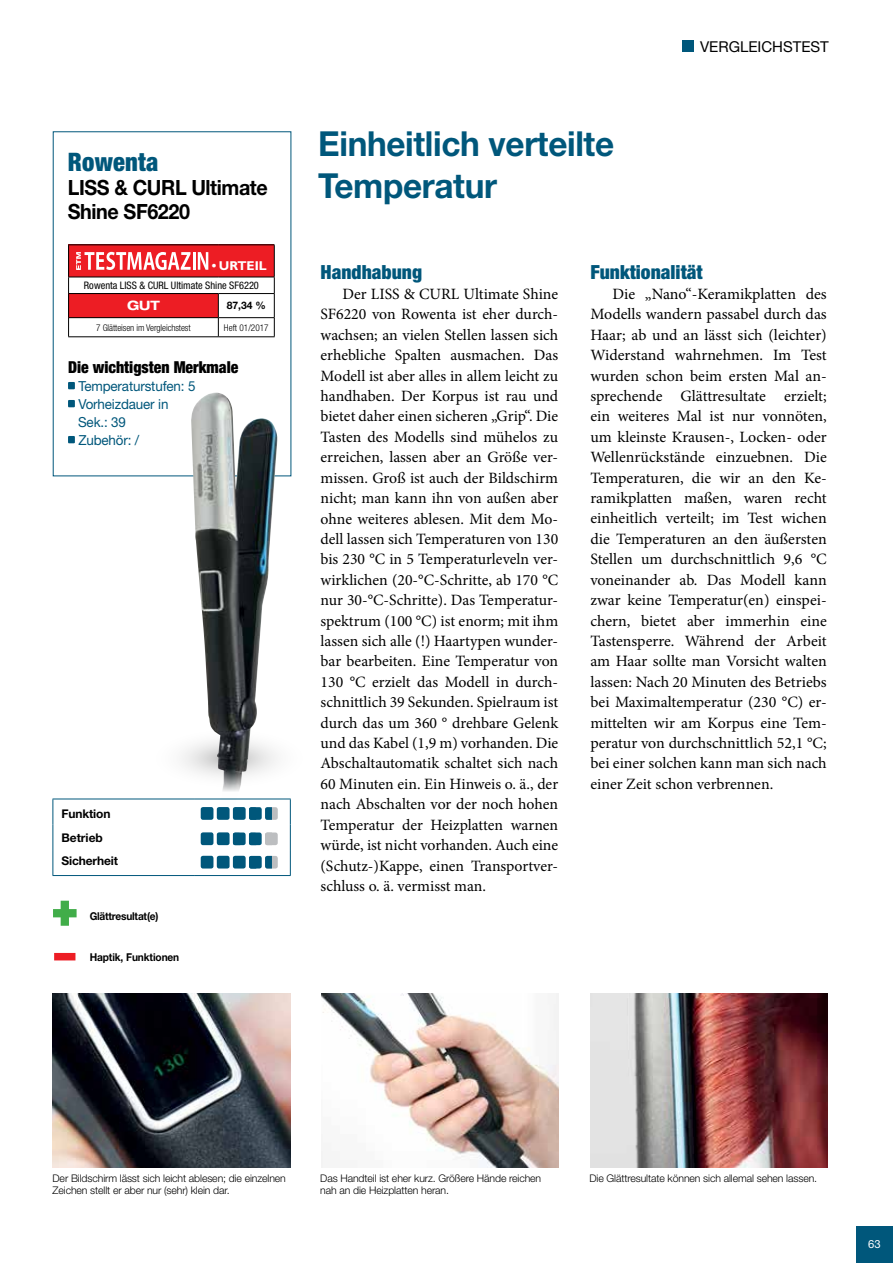
<style>
.page{position:relative;width:893px;height:1263px;background:#fff}
.page>*{position:absolute;margin:0;border:0;box-sizing:border-box;transform-origin:0 0}
.t1{font:700 34.5px/41.4px "Helvetica Neue LT Std";letter-spacing:-.01em;color:#00577b;scale:.96 1}
.t2{font:900 condensed 25.5px "Helvetica Neue LT Std";letter-spacing:.01em;color:#00577b;scale:.96 1}
.t3{font:700 21px/24px "Helvetica Neue LT Std";letter-spacing:-.02em;color:#000;scale:.94 1}
.t4{font:900 condensed 19.5px "Helvetica Neue LT Std";color:#00577b}
.t5{font:900 condensed 16.5px "Helvetica Neue LT Std";color:#000;scale:.96 1}
.t6{font:15.75px/20.4px "Minion Pro";letter-spacing:-.005em;color:#000;text-align:justify}
.t7{font:15px "Helvetica Neue LT Std";color:#000}
.t8{font:13.8px/18px "Helvetica Neue LT Std";letter-spacing:-.01em;color:#00577b}
.t9{font:700 12.9px "Gill Sans MT Std";color:#fff}
.t10{font:700 expanded 12.9px "Helvetica Neue LT Std";color:#fff}
.t11{font:700 12px/23.5px "Helvetica Neue LT Std";letter-spacing:-.01em;color:#000}
.t12{font:11.25px "Helvetica Neue LT Std";color:#fff}
.t13{font:700 10.8px "Helvetica Neue LT Std";letter-spacing:-.01em;color:#000;scale:.94 1}
.t14{font:300 10.5px/12.6px "Helvetica Neue LT Std";letter-spacing:-.01em;color:#000}
.t15{font:condensed 10.35px "Helvetica Neue LT Std";color:#000}
.t16{font:700 10.35px "Helvetica Neue LT Std";color:#000}
.t17{font:300 condensed 9.3px "Helvetica Neue LT Std";letter-spacing:-.01em;color:#000}
</style>
<div class="page">
<svg style="left:856px;top:1226px;width:37px;height:37px"></svg>
<svg style="left:682px;top:40px;width:11px;height:12px"></svg>
<div style="left:69px;top:245px;width:205px;height:32px;background:#ed1d24"></div>
<hr style="left:68px;top:244px;width:150px;height:1px;background:#000">
<hr style="left:68px;top:245px;width:1px;height:32px;background:#000">
<hr style="left:218px;top:244px;width:57px;height:1px;background:#000">
<hr style="left:274px;top:245px;width:1px;height:32px;background:#000">
<svg style="left:68px;top:277px;width:207px;height:60px"></svg>
<hr style="left:219px;top:336px;width:56px;height:1px;background:#000">
<hr style="left:193px;top:252px;width:3px;height:18px;background:#fff">
<svg style="left:198px;top:252px;width:10px;height:18px"></svg>
<svg style="left:76px;top:252px;width:115px;height:18px"></svg>
<div style="left:53px;top:909px;width:24px;height:8px;background:#41ad49"></div>
<div style="left:61px;top:901px;width:8px;height:25px;background:#41ad49"></div>
<div style="left:54px;top:953px;width:21px;height:7px;background:#ed1d24"></div>
<hr style="left:53px;top:799px;width:142px;height:1px;background:#00577b">
<hr style="left:195px;top:799px;width:96px;height:1px;background:#00577b">
<svg style="left:53px;top:799px;width:1px;height:76px"></svg>
<svg style="left:290px;top:799px;width:1px;height:76px"></svg>
<hr style="left:53px;top:875px;width:142px;height:1px;background:#00577b">
<hr style="left:195px;top:875px;width:96px;height:1px;background:#00577b">
<div style="left:201px;top:807px;width:12px;height:13px;background:#00577b;border-radius:2px"></div>
<div style="left:217px;top:807px;width:13px;height:13px;background:#00577b;border-radius:2px"></div>
<div style="left:233px;top:807px;width:13px;height:13px;background:#00577b;border-radius:2px"></div>
<div style="left:249px;top:807px;width:13px;height:13px;background:#00577b;border-radius:2px"></div>
<div style="left:265px;top:807px;width:13px;height:13px;background:#bcbec0;border-radius:2px"></div>
<svg style="left:265px;top:810px;width:7px;height:10px"></svg>
<div style="left:201px;top:832px;width:12px;height:13px;background:#00577b;border-radius:2px"></div>
<div style="left:217px;top:832px;width:13px;height:13px;background:#00577b;border-radius:2px"></div>
<div style="left:233px;top:832px;width:13px;height:13px;background:#00577b;border-radius:2px"></div>
<div style="left:249px;top:832px;width:13px;height:13px;background:#00577b;border-radius:2px"></div>
<div style="left:265px;top:832px;width:13px;height:13px;background:#bcbec0;border-radius:2px"></div>
<div style="left:201px;top:856px;width:12px;height:12px;background:#00577b;border-radius:2px"></div>
<div style="left:217px;top:856px;width:13px;height:12px;background:#00577b;border-radius:2px"></div>
<div style="left:233px;top:856px;width:13px;height:12px;background:#00577b;border-radius:2px"></div>
<div style="left:249px;top:856px;width:13px;height:12px;background:#00577b;border-radius:2px"></div>
<div style="left:265px;top:856px;width:13px;height:12px;background:#bcbec0;border-radius:2px"></div>
<svg style="left:265px;top:856px;width:7px;height:12px"></svg>
<img style="left:53px;top:993px;width:237px;height:175px">
<img style="left:321px;top:993px;width:238px;height:175px">
<img style="left:590px;top:993px;width:237px;height:175px">
<div style="left:68px;top:382px;width:7px;height:7px;background:#00577b"></div>
<div style="left:68px;top:400px;width:7px;height:7px;background:#00577b"></div>
<div style="left:68px;top:436px;width:7px;height:7px;background:#00577b"></div>
<img style="left:191px;top:393px;width:87px;height:417px">
<h2 class="t2" style="left:68px;top:147px;width:96px">Rowenta</h2>
<h3 class="t3" style="left:68px;top:175px;width:214px">LISS &amp; CURL Ultimate<br>Shine SF6220</h3>
<p class="t9" style="left:212px;top:258px;width:56px">• URTEIL</p>
<p class="t15" style="left:84px;top:279px;width:177px">Rowenta LISS &amp; CURL Ultimate Shine SF6220</p>
<p class="t10" style="left:127px;top:298px;width:34px">GUT</p>
<p class="t16" style="left:227px;top:299px;width:41px">87,34 %</p>
<p class="t17" style="left:96px;top:322px;width:96px">7 Glätteisen im Vergleichstest</p>
<p class="t17" style="left:224px;top:322px;width:46px">Heft 01/2017</p>
<p class="t5" style="left:68px;top:357px;width:179px">Die wichtigsten Merkmale</p>
<p class="t8" style="left:78px;top:377px;width:119px">Temperaturstufen: 5<br>Vorheizdauer in<br>Sek.: 39<br>Zubehör: /</p>
<p class="t11" style="left:61px;top:801px;width:58px">Funktion<br>Betrieb<br>Sicherheit</p>
<p class="t13" style="left:90px;top:909px;width:75px">Glättresultat(e)</p>
<p class="t13" style="left:90px;top:950px;width:97px">Haptik, Funktionen</p>
<h1 class="t1" style="left:318px;top:123px;width:310px">Einheitlich verteilte<br>Temperatur</h1>
<p class="t7" style="left:700px;top:37px;width:130px">VERGLEICHSTEST</p>
<p class="t4" style="left:321px;top:260px;width:103px">Handhabung</p>
<p class="t6" style="left:321px;top:284px;width:239px;text-indent:22px">Der LISS &amp; CURL Ultimate Shine SF6220 von Rowenta ist eher durch&shy;wachsen; an vielen Stellen lassen sich erhebliche Spalten ausmachen. Das Modell ist aber alles in allem leicht zu handhaben. Der Korpus ist rau und bietet daher einen sicheren „Grip“. Die Tasten des Modells sind mühelos zu erreichen, lassen aber an Größe ver&shy;missen. Groß ist auch der Bildschirm nicht; man kann ihn von außen aber ohne weiteres ablesen. Mit dem Mo&shy;dell lassen sich Temperaturen von 130 bis 230 °C in 5 Temperaturleveln ver&shy;wirklichen (20-°C-Schritte, ab 170 °C nur 30-°C-Schritte). Das Temperatur&shy;spektrum (100 °C) ist enorm; mit ihm lassen sich alle (!) Haartypen wunder&shy;bar bearbeiten. Eine Temperatur von 130 °C erzielt das Modell in durch&shy;schnittlich 39 Sekunden. Spielraum ist durch das um 360 ° drehbare Gelenk und das Kabel (1,9 m) vorhanden. Die Abschaltautomatik schaltet sich nach 60 Minuten ein. Ein Hinweis o. ä., der nach Abschalten vor der noch hohen Temperatur der Heizplatten warnen würde, ist nicht vorhanden. Auch eine (Schutz-)Kappe, einen Transportver&shy;schluss o. ä. vermisst man.</p>
<p class="t4" style="left:590px;top:260px;width:114px">Funktionalität</p>
<p class="t6" style="left:590px;top:284px;width:238px;text-indent:22px">Die „Nano“-Keramikplatten des Modells wandern passabel durch das Haar; ab und an lässt sich (leichter)<br>Widerstand wahrnehmen. Im Test wurden schon beim ersten Mal an&shy;sprechende Glättresultate erzielt; ein weiteres Mal ist nur vonnöten, um kleinste Krausen-, Locken- oder Wellenrückstände einzuebnen. Die Temperaturen, die wir an den Ke&shy;ramikplatten maßen, waren recht einheitlich verteilt; im Test wichen die Temperaturen an den äußersten Stellen um durchschnittlich 9,6 °C voneinander ab. Das Modell kann zwar keine Temperatur(en) einspei&shy;chern, bietet aber immerhin eine Tastensperre. Während der Arbeit am Haar sollte man Vorsicht walten lassen: Nach 20 Minuten des Betriebs bei Maximaltemperatur (230 °C) er&shy;mittelten wir am Korpus eine Tem&shy;peratur von durchschnittlich 52,1 °C; bei einer solchen kann man sich nach einer Zeit schon verbrennen.</p>
<p class="t14" style="left:53px;top:1171px;width:235px">Der Bildschirm lässt sich leicht ablesen; die einzelnen<br>Zeichen stellt er aber nur (sehr) klein dar.</p>
<p class="t14" style="left:320px;top:1171px;width:222px">Das Handteil ist eher kurz. Größere Hände reichen nah an die Heizplatten heran.</p>
<p class="t14" style="left:589px;top:1171px;width:229px">Die Glättresultate können sich allemal sehen lassen.</p>
<p class="t12" style="left:868px;top:1237px;width:14px">63</p>
</div>
